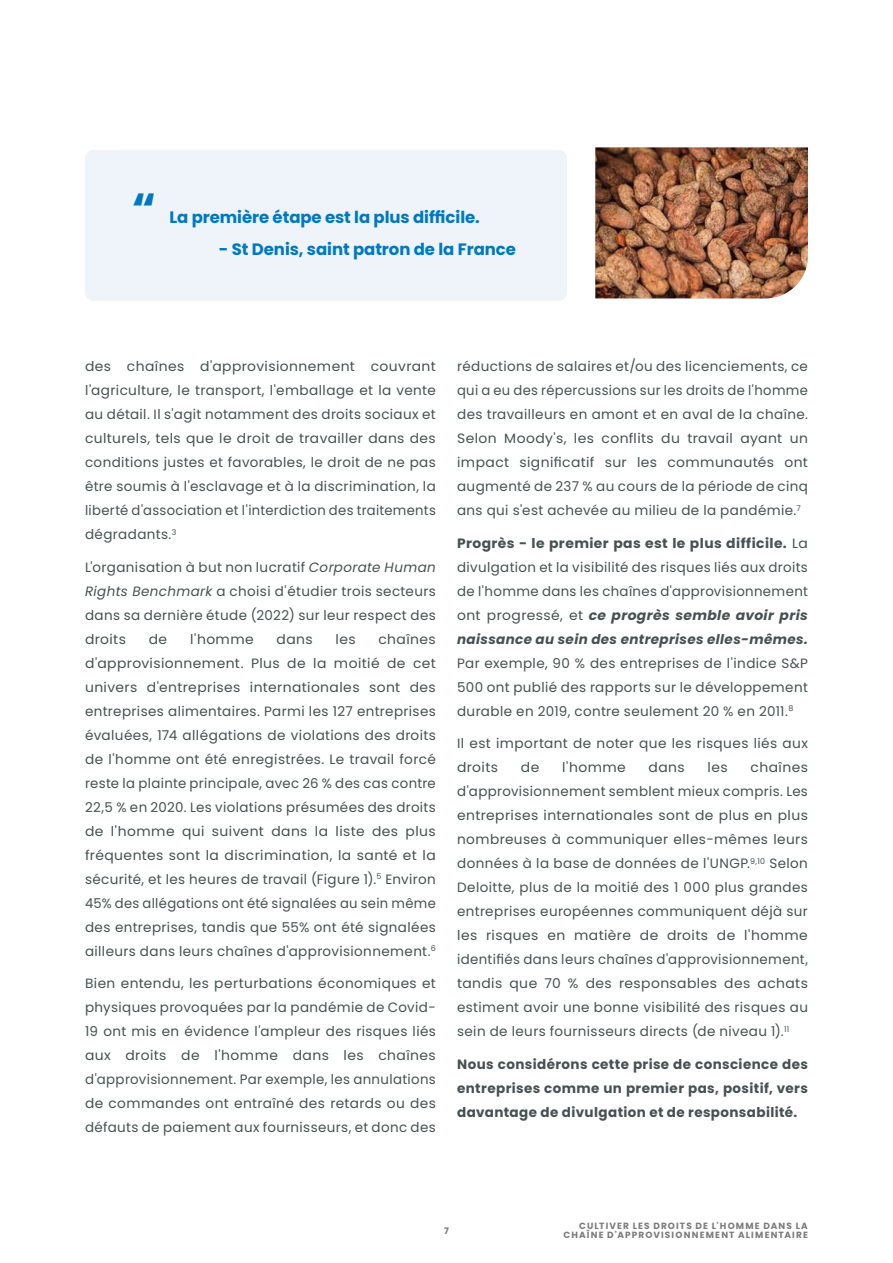
<style>
.page{position:relative;width:893px;height:1263px;background:#fff}
.page>*{position:absolute;margin:0;border:0;box-sizing:border-box;transform-origin:0 0}
.t1{font:700 45px "Poppins";color:#0078c2}
.t2{font:700 16.5px "Poppins";letter-spacing:-.005em;color:#0078c2}
.t3{font:13.5px/24px "Poppins";letter-spacing:.03em;color:#475151;text-align:justify}
.t4{font:700 13.5px/24px "Poppins";letter-spacing:.03em;color:#475151;text-align:justify}
.t5{font:700 9px/9px "Poppins";letter-spacing:.125em;color:#7c7b7b;text-align:right}
.s1{font-style:italic}
.s2{font-weight:700}
.s3{font-weight:700;font-style:italic}
</style>
<div class="page">
<div style="left:85px;top:150px;width:482px;height:151px;background:#eef4f9;border-radius:9px"></div>
<img style="left:595px;top:147px;width:213px;height:151px">
<h1 class="t1" style="left:132px;top:184px;width:26px">“</h1>
<p class="t2" style="left:169px;top:208px;width:312px">La première étape est la plus difficile.</p>
<p class="t2" style="left:219px;top:240px;width:298px">- St Denis, saint patron de la France</p>
<p class="t3" style="left:85px;top:354px;width:352px">des chaînes d'approvisionnement couvrant l'agriculture, le transport, l'emballage et la vente au détail. Il s'agit notamment des droits sociaux et culturels, tels que le droit de travailler dans des conditions justes et favorables, le droit de ne pas être soumis à l'esclavage et à la discrimination, la liberté d'association et l'interdiction des traitements dégradants.<sup>3</sup></p>
<p class="t3" style="left:85px;top:555px;width:352px">L'organisation à but non lucratif <span class="s1">Corporate Human Rights Benchmark</span> a choisi d'étudier trois secteurs dans sa dernière étude (2022) sur leur respect des droits</p>
<p class="t3" style="left:149px;top:627px;width:20px">de</p>
<p class="t3" style="left:190px;top:627px;width:65px">l'homme</p>
<p class="t3" style="left:277px;top:627px;width:38px">dans</p>
<p class="t3" style="left:336px;top:627px;width:22px">les</p>
<p class="t3" style="left:85px;top:627px;width:352px;text-indent:293px">chaînes d'approvisionnement. Plus de la moitié de cet univers d'entreprises internationales sont des entreprises alimentaires. Parmi les 127 entreprises évaluées, 174 allégations de violations des droits de l'homme ont été enregistrées. Le travail forcé reste la plainte principale, avec 26 % des cas contre 22,5 % en 2020. Les violations présumées des droits de l'homme qui suivent dans la liste des plus fréquentes sont la discrimination, la santé et la sécurité, et les heures de travail (Figure 1).<sup>5</sup> Environ 45% des allégations ont été signalées au sein même des entreprises, tandis que 55% ont été signalées ailleurs dans leurs chaînes d'approvisionnement.<sup>6</sup></p>
<p class="t3" style="left:85px;top:971px;width:352px">Bien entendu, les perturbations économiques et physiques provoquées par la pandémie de Covid-19 ont mis en évidence l'ampleur des risques liés aux droits de l'homme dans les chaînes d'approvisionnement. Par exemple, les annulations de commandes ont entraîné des retards ou des défauts de paiement aux fournisseurs, et donc des</p>
<p class="t3" style="left:457px;top:354px;width:352px">réductions de salaires et/ou des licenciements, ce qui a eu des répercussions sur les droits de l'homme des travailleurs en amont et en aval de la chaîne.<br>Selon Moody's, les conflits du travail ayant un impact significatif sur les communautés ont augmenté de 237 % au cours de la période de cinq ans qui s'est achevée au milieu de la pandémie.<sup>7</sup></p>
<p class="t3" style="left:457px;top:531px;width:352px"><span class="s2">Progrès - le premier pas est le plus difficile.</span> La divulgation et la visibilité des risques liés aux droits de l'homme dans les chaînes d'approvisionnement ont progressé, et <span class="s3">ce progrès semble avoir pris naissance au sein des entreprises elles-mêmes.</span></p>
<p class="t3" style="left:457px;top:651px;width:352px">Par exemple, 90 % des entreprises de l'indice S&amp;P 500 ont publié des rapports sur le développement durable en 2019, contre seulement 20 % en 2011.<sup>8</sup></p>
<p class="t3" style="left:457px;top:731px;width:352px">Il est important de noter que les risques liés aux droits</p>
<p class="t3" style="left:521px;top:755px;width:20px">de</p>
<p class="t3" style="left:562px;top:755px;width:65px">l'homme</p>
<p class="t3" style="left:649px;top:755px;width:38px">dans</p>
<p class="t3" style="left:708px;top:755px;width:22px">les</p>
<p class="t3" style="left:457px;top:755px;width:352px;text-indent:293px">chaînes d'approvisionnement semblent mieux compris. Les entreprises internationales sont de plus en plus nombreuses à communiquer elles-mêmes leurs données à la base de données de l'UNGP.<sup>9,10</sup> Selon Deloitte, plus de la moitié des 1 000 plus grandes entreprises européennes communiquent déjà sur les risques en matière de droits de l'homme identifiés dans leurs chaînes d'approvisionnement, tandis que 70 % des responsables des achats estiment avoir une bonne visibilité des risques au sein de leurs fournisseurs directs (de niveau 1).<sup>11</sup></p>
<p class="t4" style="left:457px;top:1052px;width:352px">Nous considérons cette prise de conscience des entreprises comme un premier pas, positif, vers davantage de divulgation et de responsabilité.</p>
<p class="t5" style="left:444px;top:1226px;width:6px">7</p>
<p class="t5" style="left:563px;top:1221px;width:246px">CULTIVER LES DROITS DE L'HOMME DANS LA<br>CHAÎNE D'APPROVISIONNEMENT ALIMENTAIRE</p>
</div>
